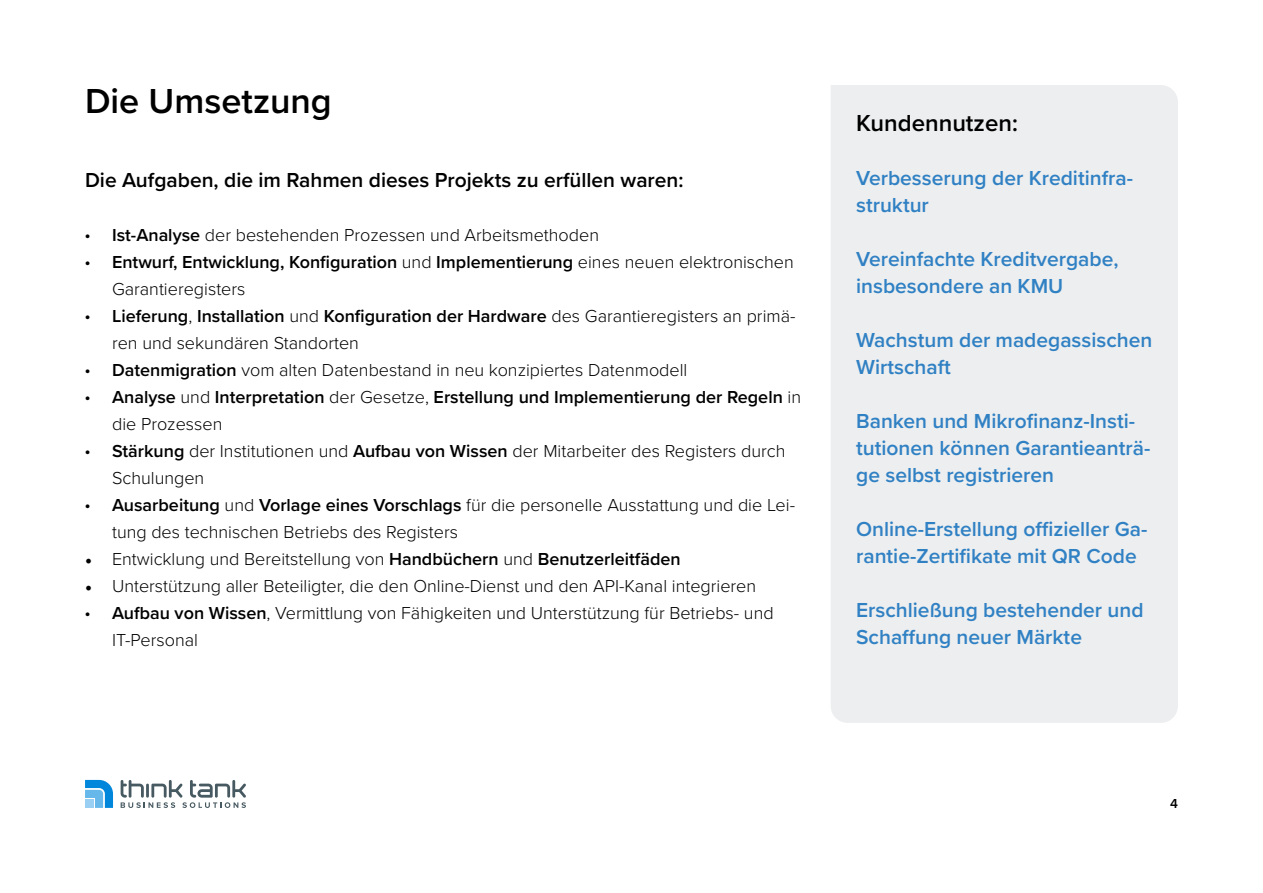
<style>
.page{position:relative;width:1263px;height:893px;background:#fff}
.page>*{position:absolute;margin:0;border:0;box-sizing:border-box;transform-origin:0 0}
.t1{font:600 36px "Proxima Nova";color:#000}
.t2{font:600 24px "Proxima Nova";color:#000}
.t3{font:600 21px/27px "Proxima Nova";color:#3081c4}
.t4{font:600 21px "Proxima Nova";color:#000}
.t5{font:300 18px/27px "Proxima Nova";color:#000}
.t6{font:600 18px/27px "Proxima Nova";color:#000}
.t7{font:600 13.5px "Proxima Nova";color:#000}
.s1{font-family:"Myriad Pro";font-weight:400}
.s2{font-weight:600}
.s3{font-weight:300}
.s4{font-family:"Minion Pro";font-weight:400}
</style>
<div class="page">
<svg style="left:121px;top:780px;width:125px;height:28px"></svg>
<svg style="left:85px;top:780px;width:28px;height:28px"></svg>
<div style="left:831px;top:85px;width:347px;height:638px;background:#edeeef"></div>
<h1 class="t1" style="left:85px;top:75px;width:248px">Die Umsetzung</h1>
<p class="t4" style="left:85px;top:164px;width:600px">Die Aufgaben, die im Rahmen dieses Projekts zu erfüllen waren:</p>
<p class="t5" style="left:85px;top:221px;width:515px"><span class="s1">•</span> <span class="s2">Ist-Analyse</span> der bestehenden Prozessen und Arbeitsmethoden</p>
<p class="t6" style="left:112px;top:248px;width:683px;text-indent:-27px"><span class="s1">•</span> Entwurf, Entwicklung, Konfiguration <span class="s3">und</span> Implementierung <span class="s3">eines neuen elektronischen<br>Garantieregisters</span></p>
<p class="t5" style="left:112px;top:302px;width:685px;text-indent:-27px"><span class="s1">•</span> <span class="s2">Lieferung</span>, <span class="s2">Installation</span> und <span class="s2">Konfiguration der Hardware</span> des Garantieregisters an primä&shy;ren und sekundären Standorten</p>
<p class="t5" style="left:85px;top:356px;width:604px"><span class="s1">•</span> <span class="s2">Datenmigration</span> vom alten Datenbestand in neu konzipiertes Datenmodell</p>
<p class="t6" style="left:112px;top:383px;width:690px;text-indent:-27px"><span class="s1">•</span> Analyse <span class="s3">und</span> Interpretation <span class="s3">der Gesetze,</span> Erstellung und Implementierung der Regeln <span class="s3">in die Prozessen</span></p>
<p class="t5" style="left:112px;top:437px;width:675px;text-indent:-27px"><span class="s1">•</span> <span class="s2">Stärkung</span> der Institutionen und <span class="s2">Aufbau von Wissen</span> der Mitarbeiter des Registers durch<br>Schulungen</p>
<p class="t5" style="left:112px;top:491px;width:684px;text-indent:-27px"><span class="s1">•</span> <span class="s2">Ausarbeitung</span> und <span class="s2">Vorlage eines Vorschlags</span> für die personelle Ausstattung und die Lei&shy;tung des technischen Betriebs des Registers</p>
<p class="t5" style="left:85px;top:545px;width:597px"><span class="s4">•</span> Entwicklung und Bereitstellung von <span class="s2">Handbüchern</span> und <span class="s2">Benutzerleitfäden</span></p>
<p class="t5" style="left:85px;top:572px;width:673px"><span class="s4">•</span> Unterstützung aller Beteiligter, die den Online-Dienst und den API-Kanal integrieren</p>
<p class="t5" style="left:112px;top:599px;width:663px;text-indent:-27px"><span class="s1">•</span> <span class="s2">Aufbau von Wissen</span>, Vermittlung von Fähigkeiten und Unterstützung für Betriebs- und<br>IT-Personal</p>
<h2 class="t2" style="left:856px;top:105px;width:163px">Kundennutzen:</h2>
<p class="t3" style="left:856px;top:164px;width:278px">Verbesserung der Kreditinfra&shy;struktur</p>
<p class="t3" style="left:856px;top:245px;width:264px">Vereinfachte Kreditvergabe, insbesondere an KMU</p>
<p class="t3" style="left:856px;top:326px;width:298px">Wachstum der madegassischen<br>Wirtschaft</p>
<p class="t3" style="left:856px;top:407px;width:296px">Banken und Mikrofinanz-Insti&shy;tutionen können Garantieanträ&shy;ge selbst registrieren</p>
<p class="t3" style="left:856px;top:515px;width:293px">Online-Erstellung offizieller Ga&shy;rantie-Zertifikate mit QR Code</p>
<p class="t3" style="left:856px;top:596px;width:289px">Erschließung bestehender und<br>Schaffung neuer Märkte</p>
<p class="t7" style="left:1170px;top:793px;width:9px">4</p>
</div>
